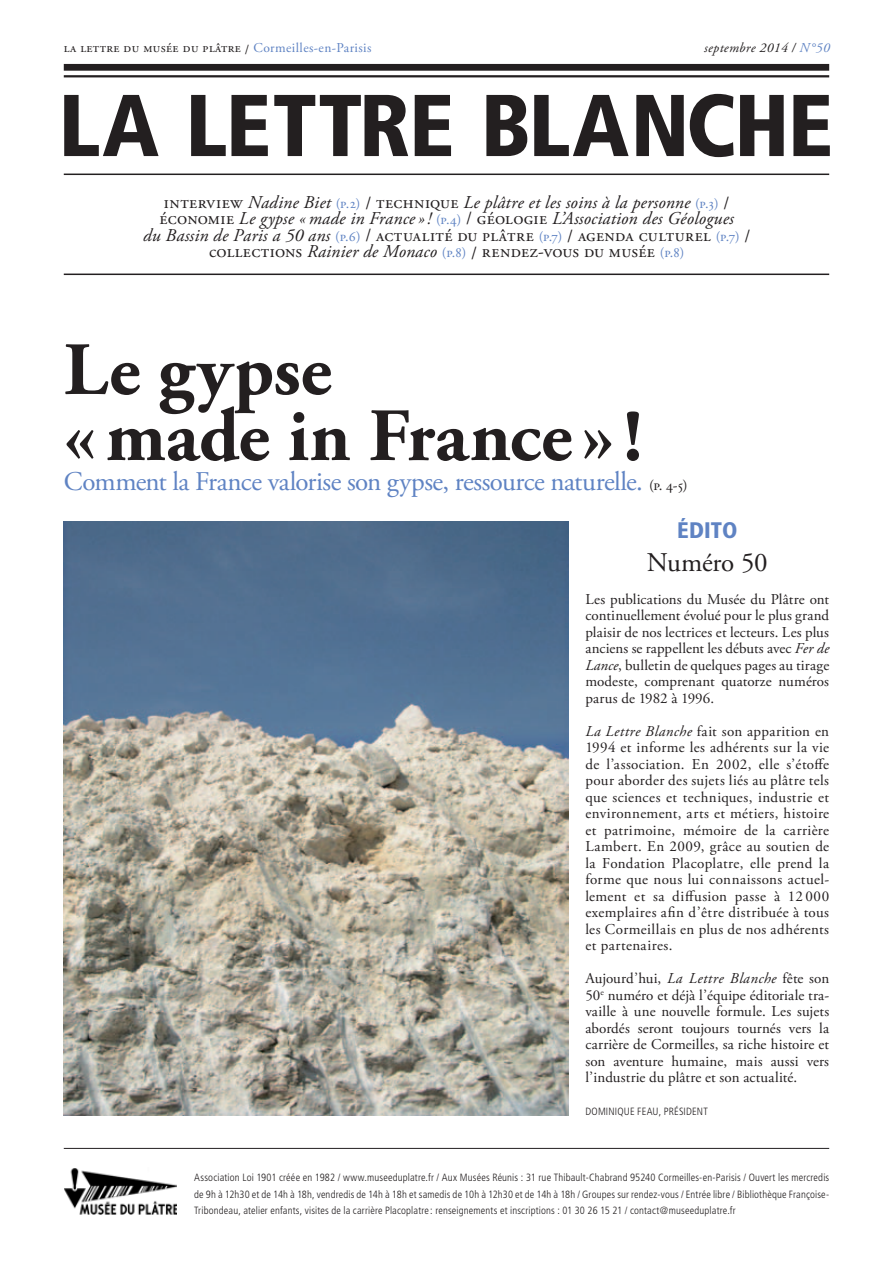
<style>
.page{position:relative;width:893px;height:1263px;background:#fff}
.page>*{position:absolute;margin:0;border:0;box-sizing:border-box;transform-origin:0 0}
.t1{font:700 75px/66px "Adobe Garamond Pro";color:#231f20}
.t2{font:27px "Adobe Garamond Pro";color:#5f83c3}
.t3{font:27px "Adobe Garamond Pro";color:#231f20}
.t4{font:900 condensed 22.5px "Frutiger";letter-spacing:.005em;color:#5f83c3}
.t5{font:italic 18px/16.5px "Adobe Garamond Pro";letter-spacing:.01em;color:#231f20;text-align:center}
.t6{font:15px/16.5px "Adobe Garamond Pro";letter-spacing:.015em;color:#231f20;text-align:justify}
.t7{font:13.5px "Adobe Garamond Pro";letter-spacing:.03em;color:#231f20}
.t8{font:italic 13.5px "Adobe Garamond Pro";letter-spacing:.03em;color:#231f20}
.t9{font:300 condensed 10.5px/16.5px "Frutiger";letter-spacing:.015em;color:#231f20;text-align:justify}
.s1{color:#5f83c3}
.s2{font-style:normal}
.s3{font-style:normal;font-size:14.25px;color:#5f83c3}
.s4{font-size:15px;color:#231f20}
.s5{font-style:italic}
</style>
<div class="page">
<hr style="left:64px;top:1148px;width:765px;height:1px;background:#231f20">
<hr style="left:64px;top:174px;width:765px;height:1px;background:#231f20">
<hr style="left:64px;top:274px;width:765px;height:1px;background:#231f20">
<div style="left:64px;top:64px;width:765px;height:7px;background:#231f20"></div>
<hr style="left:64px;top:75px;width:765px;height:2px;background:#231f20">
<svg style="left:64px;top:94px;width:766px;height:63px"></svg>
<img style="left:64px;top:521px;width:504px;height:594px">
<img style="left:64px;top:1168px;width:113px;height:46px">
<p class="t7" style="left:64px;top:40px;width:309px">la lettre du musée du plâtre / <span class="s1">Cormeilles-en-Parisis</span></p>
<p class="t8" style="left:704px;top:40px;width:127px">septembre 2014 / <span class="s1">n°50</span></p>
<p class="t5" style="left:143px;top:194px;width:609px"><span class="s2">interview</span> Nadine Biet <span class="s3">(p.2)</span> <span class="s2">/ technique</span> Le plâtre et les soins à la personne <span class="s3">(p.3)</span> <span class="s2">/ économie</span> Le gypse « made in France » ! <span class="s3">(p.4)</span> <span class="s2">/ géologie</span> L’Association des Géologues<br>du Bassin de Paris a 50 ans <span class="s3">(p.6)</span> <span class="s2">/ actualité du plâtre</span> <span class="s3">(p.7)</span> <span class="s2">/ agenda culturel</span> <span class="s3">(p.7)</span> <span class="s2">/ collections</span> Rainier de Monaco <span class="s3">(p.8)</span> <span class="s2">/ rendez-vous du musée</span> <span class="s3">(p.8)</span></p>
<h1 class="t1" style="left:64px;top:339px;width:580px">Le gypse<br>«made in France » !</h1>
<h2 class="t2" style="left:64px;top:465px;width:625px">Comment la France valorise son gypse, ressource naturelle. <span class="s4">(p. 4-5)</span></h2>
<h3 class="t4" style="left:677px;top:516px;width:62px">édito</h3>
<h2 class="t3" style="left:647px;top:546px;width:122px">Numéro 50</h2>
<p class="t6" style="left:585px;top:591px;width:245px">Les publications du Musée du Plâtre ont continuellement évolué pour le plus grand plaisir de nos lectrices et lecteurs. Les plus anciens se rappellent les débuts avec <span class="s5">Fer de Lance</span>, bulletin de quelques pages au tirage modeste, comprenant quatorze numéros parus de 1982 à 1996.</p>
<p class="t6" style="left:585px;top:723px;width:245px"><span class="s5">La Lettre Blanche</span> fait son apparition en 1994 et informe les adhérents sur la vie de l’association. En 2002, elle s’étoffe pour aborder des sujets liés au plâtre tels que sciences et techniques, industrie et environnement, arts et métiers, histoire et patrimoine, mémoire de la carrière Lambert. En 2009, grâce au soutien de la Fondation Placoplatre, elle prend la forme que nous lui connaissons actuel&shy;lement et sa diffusion passe à 12 000 exemplaires afin d’être distribuée à tous les Cormeillais en plus de nos adhérents et partenaires.</p>
<p class="t6" style="left:585px;top:971px;width:245px">Aujourd’hui, <span class="s5">La Lettre Blanche</span> fête son 50<sup>e</sup> numéro et déjà l’équipe éditoriale tra&shy;vaille à une nouvelle formule. Les sujets abordés seront toujours tournés vers la carrière de Cormeilles, sa riche histoire et son aventure humaine, mais aussi vers l’industrie du plâtre et son actualité.</p>
<p class="t9" style="left:585px;top:1103px;width:124px">DOMINIQUE FEAU, PRÉSIDENT</p>
<p class="t9" style="left:194px;top:1169px;width:637px">Association Loi 1901 créée en 1982 / www.museeduplatre.fr / Aux m usées réunis : 31 rue Thibault-Chabrand 95240 Cormeilles-en-Parisis / Ouvert les mercredis de 9h à 12h30 et de 14h à 18h, vendredis de 14h à 18h et samedis de 10h à 12h30 et de 14h à 18h / Groupes sur rendez-vous / Entrée libre / Bibliothèque Françoise-Tribondeau, atelier enfants, visites de la carrière Placoplatre : renseignements et inscriptions : 01 30 26 15 21 / contact@museeduplatre.fr</p>
</div>
